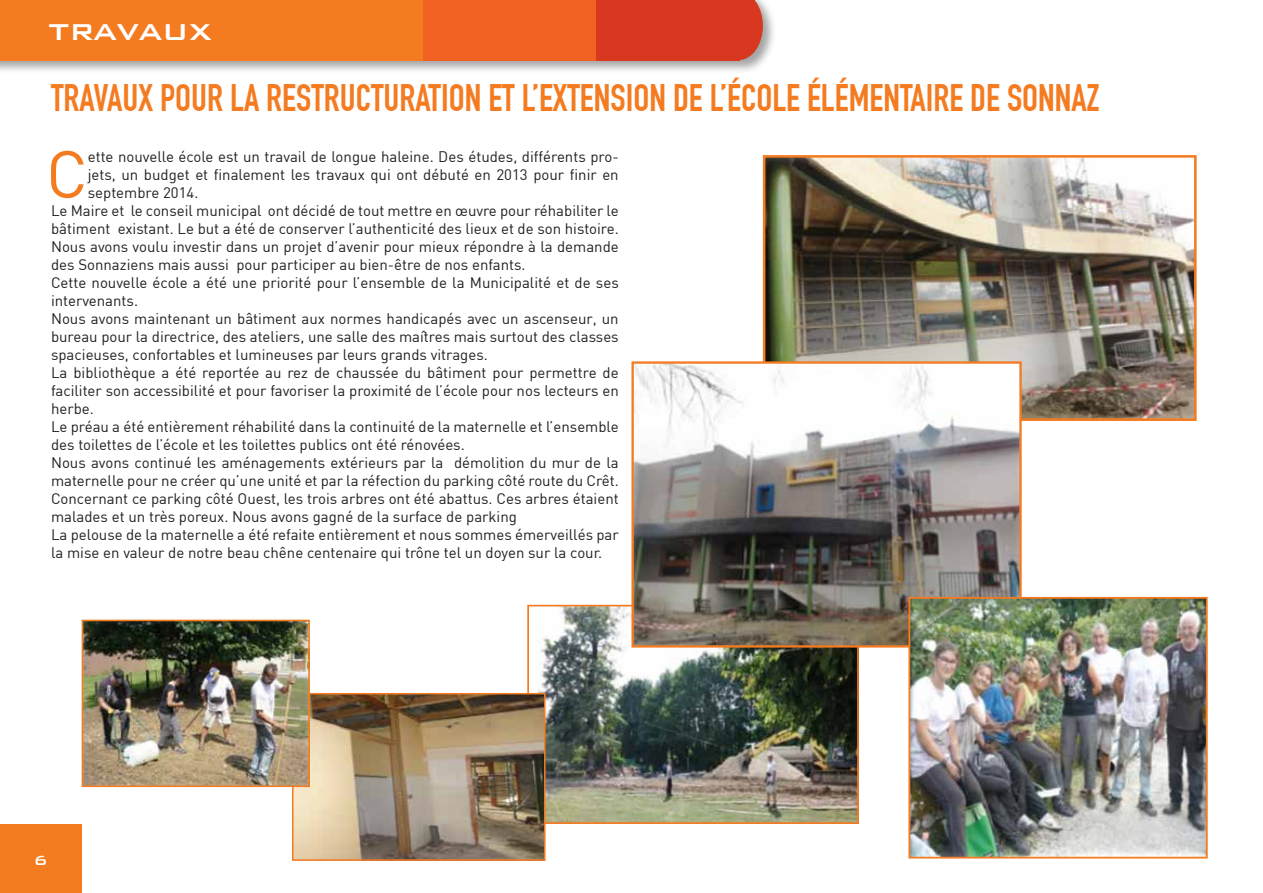
<style>
.page{position:relative;width:1263px;height:893px;background:#fff}
.page>*{position:absolute;margin:0;border:0;box-sizing:border-box;transform-origin:0 0}
.t1{font:65.55px "DIN";color:#f47b20}
.t2{font:37.5px "DIN Engschrift Std";color:#f47b20}
.t3{font:500 37.5px "Bank Gothic BT";letter-spacing:-.02em;color:#fff}
.t4{font:500 18px "Bank Gothic BT";color:#fff}
.t5{font:15px "DIN";color:#231f20}
</style>
<div class="page">
<div style="left:0;top:824px;width:82px;height:69px;background:#f47b20"></div>
<img style="left:767px;top:159px;width:425px;height:258px">
<div style="left:763px;top:155px;width:433px;height:266px;border:3px solid #f47b20"></div>
<img style="left:537px;top:608px;width:319px;height:213px">
<div style="left:527px;top:605px;width:332px;height:219px;border:2px solid #f47b20"></div>
<div style="left:0;top:0;width:777px;height:74px;background:#231f20;opacity:.41"></div>
<div style="left:0;top:0;width:739px;height:60px;background:#d83820"></div>
<div style="left:0;top:0;width:595px;height:60px;background:#f16122"></div>
<div style="left:0;top:0;width:422px;height:60px;background:#f47b20"></div>
<svg style="left:739px;top:0;width:24px;height:60px"></svg>
<img style="left:634px;top:364px;width:385px;height:281px">
<div style="left:631px;top:361px;width:391px;height:287px;border:2px solid #f47b20"></div>
<img style="left:911px;top:600px;width:294px;height:255px">
<div style="left:908px;top:597px;width:300px;height:261px;border:2px solid #f47b20"></div>
<img style="left:295px;top:696px;width:247px;height:162px">
<div style="left:292px;top:693px;width:253px;height:168px;border:2px solid #f47b20"></div>
<img style="left:85px;top:623px;width:222px;height:161px">
<div style="left:82px;top:620px;width:228px;height:167px;border:2px solid #f47b20"></div>
<h2 class="t3" style="left:48px;top:9px;width:166px">travaux</h2>
<h2 class="t2" style="left:51px;top:76px;width:231px">TRAVAUX POUR LA RESTR</h2>
<h2 class="t2" style="left:340px;top:76px;width:574px">UCTURATION ET L’EXTENSION DE L’ÉCOLE ÉLÉMENTAIRE</h2>
<h2 class="t2" style="left:970px;top:76px;width:131px">DE SONNAZ</h2>
<h1 class="t1" style="left:46px;top:133px;width:43px">C</h1>
<p class="t5" style="left:88px;top:147px;width:532px">ette nouvelle école est un travail de longue haleine. Des études, différents pro-</p>
<p class="t5" style="left:88px;top:165px;width:532px">jets, un budget et finalement les travaux qui ont débuté en 2013 pour finir en</p>
<p class="t5" style="left:88px;top:183px;width:112px">septembre 2014.</p>
<p class="t5" style="left:51px;top:201px;width:569px">Le Maire et le conseil municipal ont décidé de tout mettre en œuvre pour réhabiliter le</p>
<p class="t5" style="left:51px;top:219px;width:569px">bâtiment existant. Le but a été de conserver l’authenticité des lieux et de son histoire.</p>
<p class="t5" style="left:51px;top:237px;width:569px">Nous avons voulu investir dans un projet d’avenir pour mieux répondre à la demande</p>
<p class="t5" style="left:51px;top:255px;width:476px">des Sonnaziens mais aussi pour participer au bien-être de nos enfants.</p>
<p class="t5" style="left:51px;top:273px;width:569px">Cette nouvelle école a été une priorité pour l’ensemble de la Municipalité et de ses</p>
<p class="t5" style="left:51px;top:291px;width:89px">intervenants.</p>
<p class="t5" style="left:51px;top:309px;width:569px">Nous avons maintenant un bâtiment aux normes handicapés avec un ascenseur, un</p>
<p class="t5" style="left:51px;top:327px;width:569px">bureau pour la directrice, des ateliers, une salle des maîtres mais surtout des classes</p>
<p class="t5" style="left:51px;top:345px;width:438px">spacieuses, confortables et lumineuses par leurs grands vitrages.</p>
<p class="t5" style="left:51px;top:363px;width:569px">La bibliothèque a été reportée au rez de chaussée du bâtiment pour permettre de</p>
<p class="t5" style="left:51px;top:381px;width:569px">faciliter son accessibilité et pour favoriser la proximité de l’école pour nos lecteurs en</p>
<p class="t5" style="left:51px;top:399px;width:44px">herbe.</p>
<p class="t5" style="left:51px;top:417px;width:569px">Le préau a été entièrement réhabilité dans la continuité de la maternelle et l’ensemble</p>
<p class="t5" style="left:51px;top:435px;width:415px">des toilettes de l’école et les toilettes publics ont été rénovées.</p>
<p class="t5" style="left:51px;top:453px;width:569px">Nous avons continué les aménagements extérieurs par la démolition du mur de la</p>
<p class="t5" style="left:51px;top:471px;width:569px">maternelle pour ne créer qu’une unité et par la réfection du parking côté route du Crêt.</p>
<p class="t5" style="left:51px;top:489px;width:569px">Concernant ce parking côté Ouest, les trois arbres ont été abattus. Ces arbres étaient</p>
<p class="t5" style="left:51px;top:507px;width:467px">malades et un très poreux. Nous avons gagné de la surface de parking</p>
<p class="t5" style="left:51px;top:525px;width:569px">La pelouse de la maternelle a été refaite entièrement et nous sommes émerveillés par</p>
<p class="t5" style="left:51px;top:543px;width:553px">la mise en valeur de notre beau chêne centenaire qui trône tel un doyen sur la cour.</p>
<p class="t4" style="left:34px;top:851px;width:15px">6</p>
</div>
